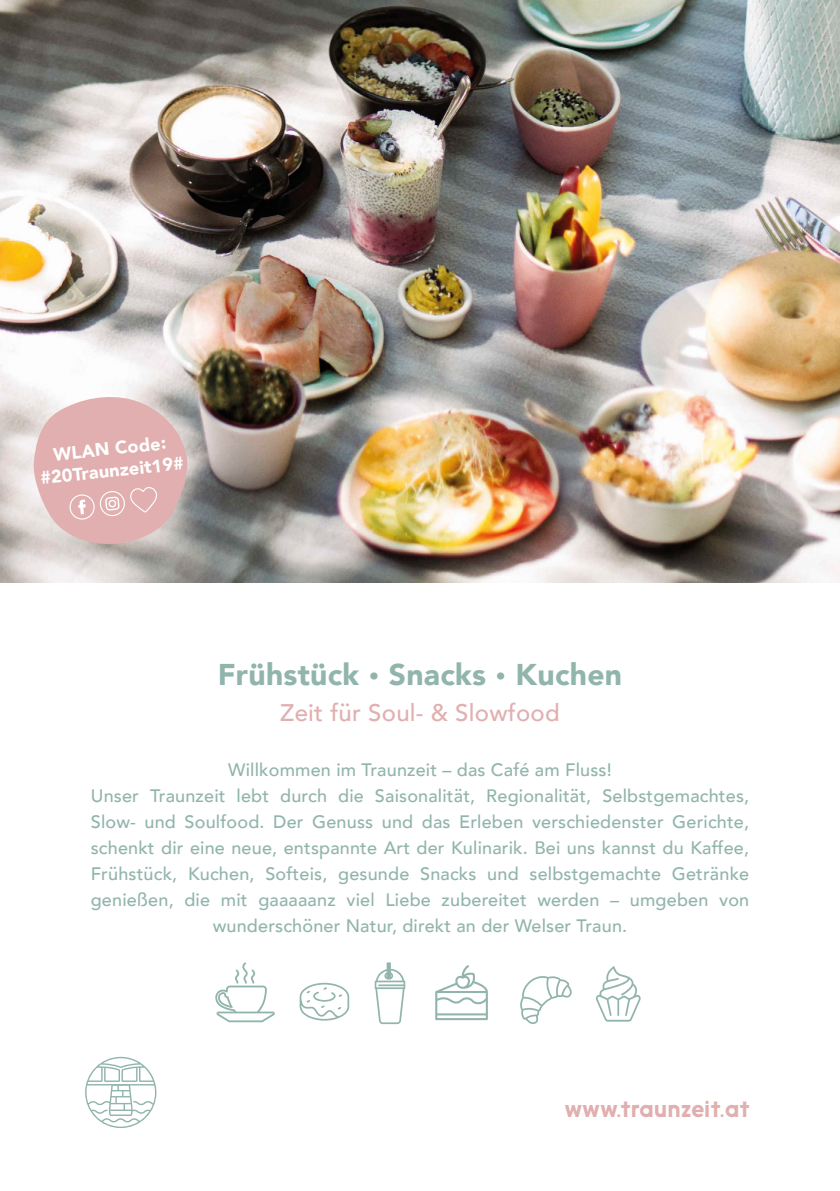
<style>
.page{position:relative;width:840px;height:1191px;background:#fff}
.page>*{position:absolute;margin:0;border:0;box-sizing:border-box;transform-origin:0 0}
.t1{font:900 30px "Avenir";letter-spacing:.01em;color:#91b4ac}
.t2{font:500 24px "Avenir";letter-spacing:.01em;color:#e1afb0}
.t3{font:500 24px "Nanami";letter-spacing:.02em;color:#e1afb0}
.t4{font:500 18px/26px "Avenir";letter-spacing:.01em;color:#91b4ac;text-align:center}
.t5{font:900 18px/22px "Avenir";color:#fff;text-align:center}
.s1{font-family:"Nanami";font-weight:500}
</style>
<div class="page">
<img style="left:0;top:0;width:839px;height:583px">
<svg style="left:215px;top:962px;width:60px;height:60px"></svg>
<svg style="left:299px;top:982px;width:50px;height:38px"></svg>
<svg style="left:520px;top:976px;width:51px;height:48px"></svg>
<svg style="left:435px;top:965px;width:52px;height:55px"></svg>
<svg style="left:596px;top:966px;width:44px;height:55px"></svg>
<svg style="left:374px;top:962px;width:31px;height:62px"></svg>
<svg style="left:85px;top:1056px;width:71px;height:72px"></svg>
<svg style="left:32px;top:393px;width:158px;height:157px;background:#dcb8b8"></svg>
<p class="t5" style="left:37px;top:445px;width:146px;rotate:-6deg">WLAN Code: #20Traunzeit19#</p>
<h1 class="t1" style="left:218px;top:649px;width:405px">Frühstück <span class="s1">•</span> Snacks <span class="s1">•</span> Kuchen</h1>
<h2 class="t2" style="left:280px;top:692px;width:281px">Zeit für Soul- &amp; Slowfood</h2>
<p class="t4" style="left:91px;top:755px;width:659px">Willkommen im Traunzeit – das Café am Fluss!<br>Unser Traunzeit lebt durch die Saisonalität, Regionalität, Selbstgemachtes, Slow- und Soulfood. Der Genuss und das Erleben verschiedenster Gerichte, schenkt dir eine neue, entspannte Art der Kulinarik. Bei uns kannst du Kaffee, Frühstück, Kuchen, Softeis, gesunde Snacks und selbstgemachte Getränke genießen, die mit gaaaaanz viel Liebe zubereitet werden – umgeben von wunderschöner Natur, direkt an der Welser Traun.</p>
<h2 class="t3" style="left:564px;top:1093px;width:186px">www.traunzeit.at</h2>
</div>
